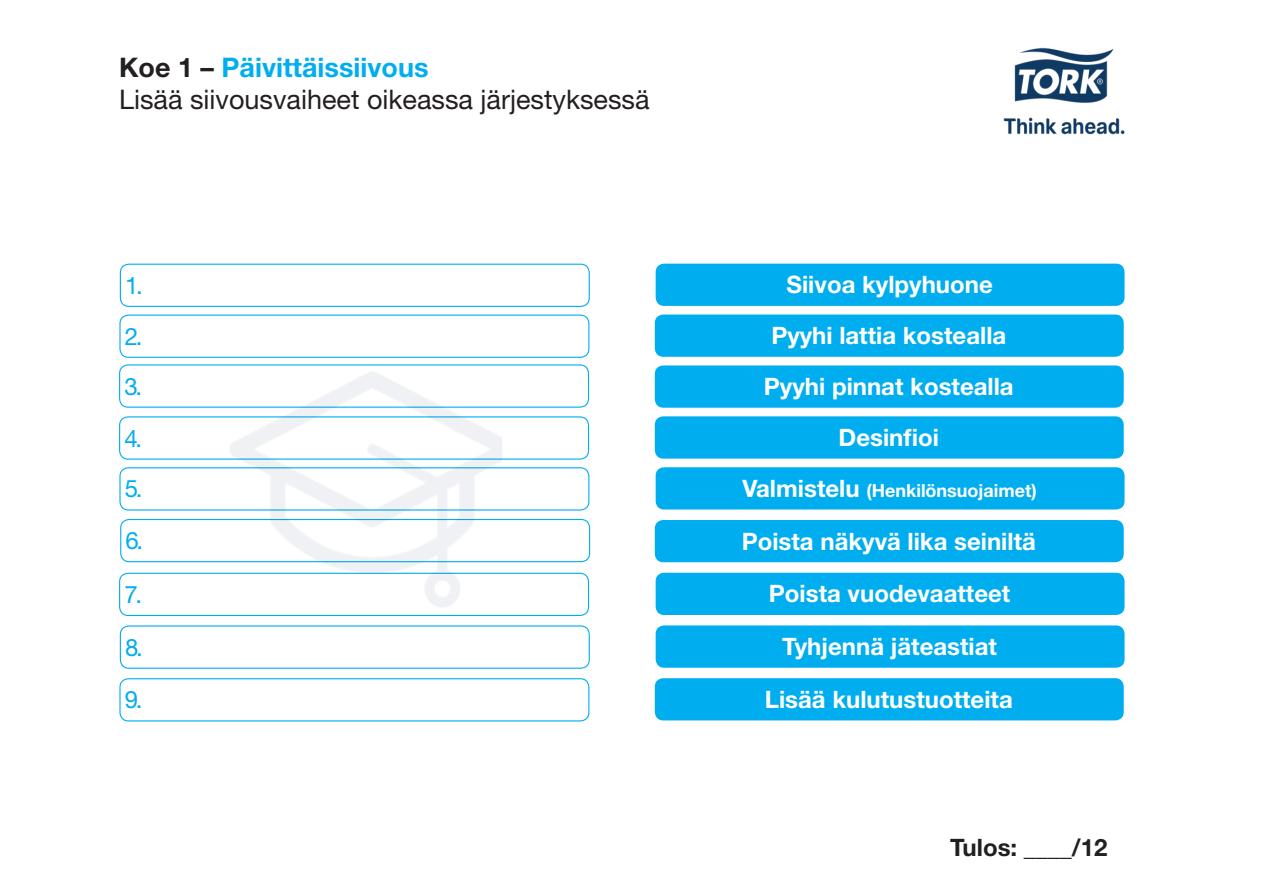
<style>
.page{position:relative;width:1263px;height:893px;background:#fff}
.page>*{position:absolute;margin:0;border:0;box-sizing:border-box;transform-origin:0 0}
.t1{font:27px "Helvetica Neue LT Std";color:#231f20}
.t2{font:700 27px "Helvetica Neue LT Std";color:#00aeef}
.Paragraph_Style_1{font:700 24px "Helvetica Neue LT Std";color:#fff}
.Paragraph_Style_2{font:24px "Helvetica Neue LT Std";color:#00aeef}
.t3{font:700 24px "Helvetica Neue LT Std";color:#231f20}
.Paragraph_Style_1-2{font:700 18px "Helvetica Neue LT Std";color:#fff}
.s1{color:#231f20}
.s2{font-size:24px}
</style>
<div class="page">
<div style="left:656px;top:264px;width:468px;height:42px;background:#00aeef;border-radius:9px"></div>
<div style="left:655px;top:315px;width:469px;height:42px;background:#00aeef;border-radius:9px"></div>
<div style="left:655px;top:365px;width:469px;height:43px;background:#00aeef;border-radius:9px"></div>
<div style="left:655px;top:416px;width:469px;height:43px;background:#00aeef;border-radius:9px"></div>
<div style="left:656px;top:467px;width:468px;height:42px;background:#00aeef;border-radius:9px"></div>
<div style="left:655px;top:520px;width:469px;height:42px;background:#00aeef;border-radius:9px"></div>
<div style="left:656px;top:573px;width:468px;height:42px;background:#00aeef;border-radius:9px"></div>
<div style="left:656px;top:625px;width:468px;height:43px;background:#00aeef;border-radius:9px"></div>
<div style="left:655px;top:678px;width:469px;height:42px;background:#00aeef;border-radius:9px"></div>
<div style="left:120px;top:264px;width:470px;height:43px;border:1px solid #00aeef;border-radius:9px"></div>
<div style="left:119px;top:315px;width:470px;height:43px;border:1px solid #00aeef;border-radius:9px"></div>
<div style="left:119px;top:364px;width:470px;height:44px;border:1px solid #00aeef;border-radius:9px"></div>
<div style="left:119px;top:416px;width:470px;height:44px;border:1px solid #00aeef;border-radius:9px"></div>
<div style="left:119px;top:467px;width:470px;height:44px;border:1px solid #00aeef;border-radius:9px"></div>
<div style="left:120px;top:519px;width:470px;height:43px;border:1px solid #00aeef;border-radius:9px"></div>
<div style="left:119px;top:678px;width:470px;height:43px;border:1px solid #00aeef;border-radius:9px"></div>
<div style="left:120px;top:625px;width:470px;height:44px;border:1px solid #00aeef;border-radius:9px"></div>
<div style="left:119px;top:573px;width:470px;height:43px;border:1px solid #00aeef;border-radius:9px"></div>
<img style="left:184px;top:305px;width:362px;height:311px">
<img style="left:1003px;top:47px;width:122px;height:88px">
<p class="t2" style="left:119px;top:51px;width:311px"><span class="s1">Koe 1 –</span> Päivittäissiivous</p>
<p class="t1" style="left:119px;top:84px;width:532px">Lisää siivousvaiheet oikeassa järjestyksessä</p>
<p class="Paragraph_Style_2" style="left:125px;top:271px;width:19px">1.</p>
<p class="Paragraph_Style_2" style="left:125px;top:322px;width:19px">2.</p>
<p class="Paragraph_Style_2" style="left:124px;top:372px;width:19px">3.</p>
<p class="Paragraph_Style_2" style="left:124px;top:424px;width:19px">4.</p>
<p class="Paragraph_Style_2" style="left:125px;top:475px;width:19px">5.</p>
<p class="Paragraph_Style_2" style="left:126px;top:526px;width:19px">6.</p>
<p class="Paragraph_Style_2" style="left:124px;top:580px;width:19px">7.</p>
<p class="Paragraph_Style_2" style="left:125px;top:633px;width:19px">8.</p>
<p class="Paragraph_Style_2" style="left:125px;top:686px;width:19px">9.</p>
<p class="Paragraph_Style_1" style="left:786px;top:270px;width:208px">Siivoa kylpyhuone</p>
<p class="Paragraph_Style_1" style="left:771px;top:321px;width:237px">Pyyhi lattia kostealla</p>
<p class="Paragraph_Style_1" style="left:764px;top:372px;width:251px">Pyyhi pinnat kostealla</p>
<p class="Paragraph_Style_1" style="left:839px;top:423px;width:102px">Desinfioi</p>
<p class="Paragraph_Style_1-2" style="left:742px;top:479px;width:296px"><span class="s2">Valmistelu</span> (Henkilönsuojaimet)</p>
<p class="Paragraph_Style_1" style="left:742px;top:526px;width:296px">Poista näkyvä lika seiniltä</p>
<p class="Paragraph_Style_1" style="left:769px;top:579px;width:243px">Poista vuodevaatteet</p>
<p class="Paragraph_Style_1" style="left:782px;top:632px;width:216px">Tyhjennä jäteastiat</p>
<p class="Paragraph_Style_1" style="left:765px;top:684px;width:249px">Lisää kulutustuotteita</p>
<p class="t3" style="left:950px;top:833px;width:159px">Tulos: ____/12</p>
</div>
